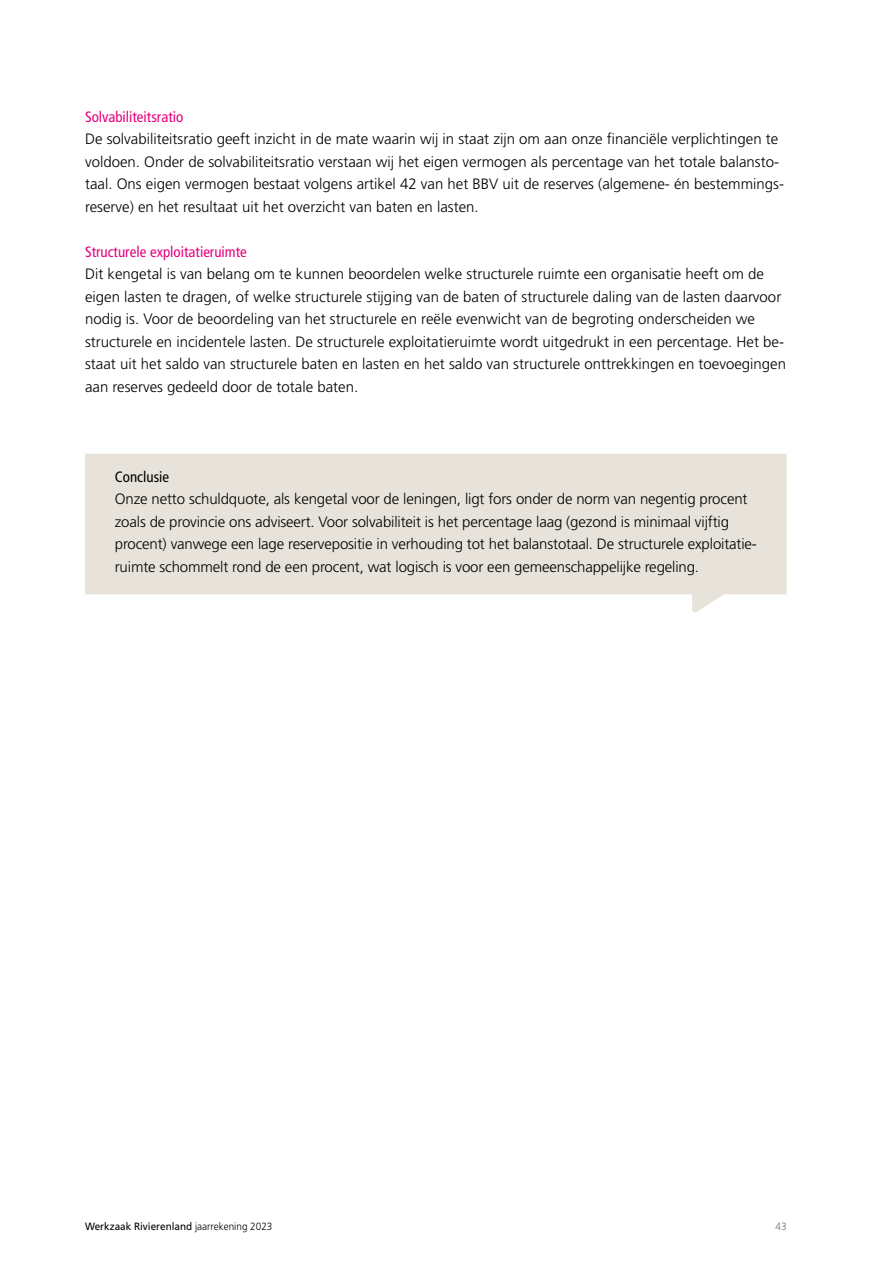
<style>
.page{position:relative;width:893px;height:1263px;background:#fff}
.page>*{position:absolute;margin:0;border:0;box-sizing:border-box;transform-origin:0 0}
.t1{font:300 15px/22.5px "Frutiger LT Std";color:#000}
.t2{font:condensed 15px "Frutiger LT Std";color:#e6007d}
.t3{font:condensed 15px "Frutiger LT Std";color:#000}
.t4{font:10.5px "Frutiger LT Std";color:#000;scale:.95 1}
.t5{font:300 10.5px "Frutiger LT Std";color:#706f6f;scale:.95 1}
.s1{font-weight:300}
</style>
<div class="page">
<svg style="left:85px;top:454px;width:702px;height:159px;background:#eae6de"></svg>
<p class="t2" style="left:85px;top:108px;width:100px">Solvabiliteitsratio</p>
<p class="t1" style="left:85px;top:128px;width:700px">De solvabiliteitsratio geeft inzicht in de mate waarin wij in staat zijn om aan onze financiële verplichtingen te voldoen. Onder de solvabiliteitsratio verstaan wij het eigen vermogen als percentage van het totale balansto&shy;taal. Ons eigen vermogen bestaat volgens artikel 42 van het BBV uit de reserves (algemene- én bestemmings&shy;reserve) en het resultaat uit het overzicht van baten en lasten.</p>
<p class="t2" style="left:85px;top:243px;width:163px">Structurele exploitatieruimte</p>
<p class="t1" style="left:85px;top:263px;width:702px">Dit kengetal is van belang om te kunnen beoordelen welke structurele ruimte een organisatie heeft om de eigen lasten te dragen, of welke structurele stijging van de baten of structurele daling van de lasten daarvoor nodig is. Voor de beoordeling van het structurele en reële evenwicht van de begroting onderscheiden we structurele en incidentele lasten. De structurele exploitatieruimte wordt uitgedrukt in een percentage. Het be&shy;staat uit het saldo van structurele baten en lasten en het saldo van structurele onttrekkingen en toevoegingen aan reserves gedeeld door de totale baten.</p>
<p class="t3" style="left:115px;top:468px;width:56px">Conclusie</p>
<p class="t1" style="left:115px;top:488px;width:644px">Onze netto schuldquote, als kengetal voor de leningen, ligt fors onder de norm van negentig procent zoals de provincie ons adviseert. Voor solvabiliteit is het percentage laag (gezond is minimaal vijftig procent) vanwege een lage reservepositie in verhouding tot het balanstotaal. De structurele exploitatie&shy;ruimte schommelt rond de een procent, wat logisch is voor een gemeenschappelijke regeling.</p>
<p class="t4" style="left:85px;top:1220px;width:199px">Werkzaak Rivierenland <span class="s1">jaarrekening 2023</span></p>
<p class="t5" style="left:776px;top:1220px;width:13px">43</p>
</div>
